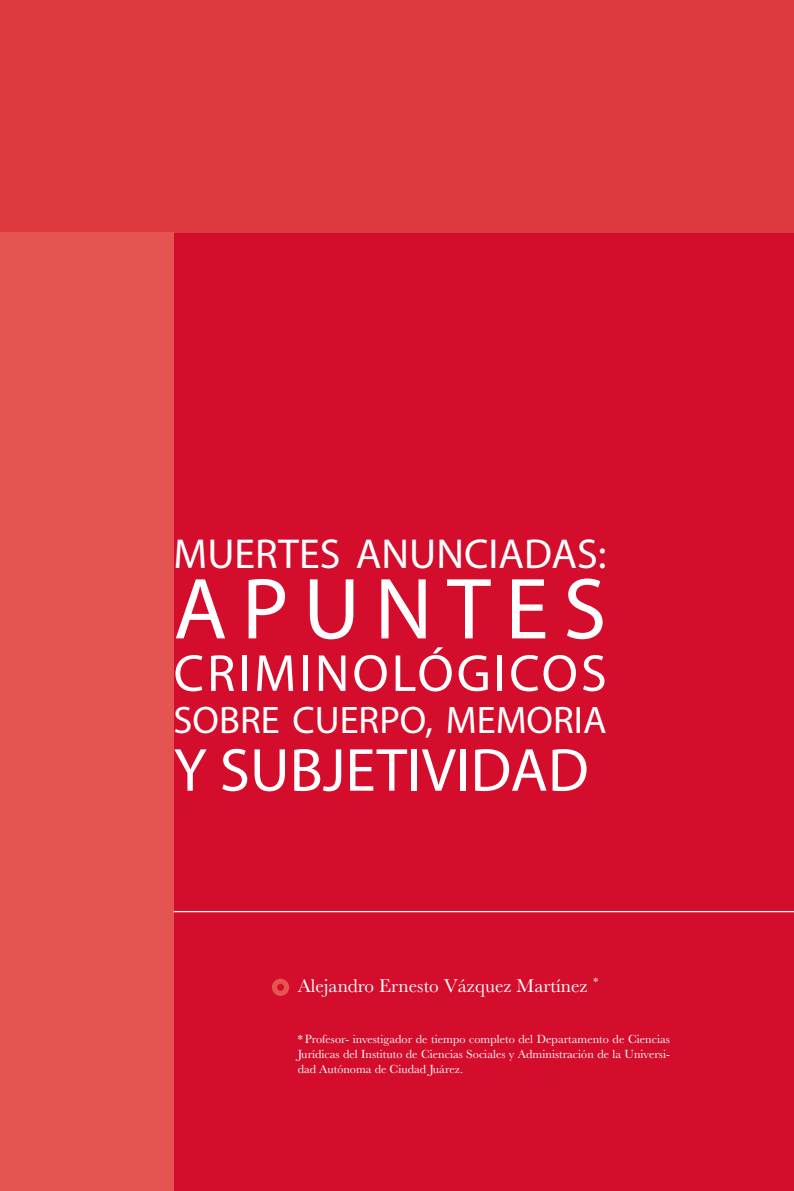
<style>
.page{position:relative;width:794px;height:1191px;background:#fff}
.page>*{position:absolute;margin:0;border:0;box-sizing:border-box;transform-origin:0 0}
.Titulo_Capitulo_OK{font:87.5px "Myriad Pro";letter-spacing:.17em;color:#fff}
.Titulo_Capitulo_OK-2{font:61.25px "Myriad Pro";color:#fff}
.Titulo_Capitulo_OK-3{font:52.5px "Myriad Pro";letter-spacing:.06em;color:#fff}
.Titulo_Capitulo_OK-4{font:42px "Myriad Pro";color:#fff}
.Titulo_Capitulo_OK-5{font:38.5px "Myriad Pro";color:#fff}
.AUTOR_OK{font:19.25px "Baskerville";color:#fff}
.TXT_Footnotes_OK{font:12.25px/14.9px "Baskerville";color:#fff;text-align:justify}
</style>
<div class="page">
<div style="left:25px;top:0;width:769px;height:1191px;background:#d30d2b"></div>
<div style="left:0;top:0;width:794px;height:233px;background:#dc3a3e"></div>
<div style="left:0;top:233px;width:174px;height:958px;background:#e45551"></div>
<hr style="left:174px;top:911px;width:620px;height:1px;background:#fff">
<div style="left:272px;top:978px;width:17px;height:18px;background:#e45551;border-radius:50%"></div>
<div style="left:277px;top:983px;width:7px;height:7px;background:#d30d2b;border-radius:50%"></div>
<p class="Titulo_Capitulo_OK-4" style="left:174px;top:531px;width:434px">MUERTES ANUNCIADAS:</p>
<p class="Titulo_Capitulo_OK" style="left:174px;top:561px;width:434px">APUNTES</p>
<p class="Titulo_Capitulo_OK-3" style="left:174px;top:644px;width:435px">CRIMINOLÓGICOS</p>
<p class="Titulo_Capitulo_OK-5" style="left:174px;top:699px;width:434px">SOBRE CUERPO, MEMORIA</p>
<p class="Titulo_Capitulo_OK-2" style="left:174px;top:736px;width:417px">Y SUBJETIVIDAD</p>
<p class="AUTOR_OK" style="left:298px;top:973px;width:302px">Alejandro Ernesto Vázquez Martínez <sup>*</sup></p>
<p class="TXT_Footnotes_OK" style="left:298px;top:1032px;width:374px">* Profesor- investigador de tiempo completo del Departamento de Ciencias Jurídicas del Instituto de Ciencias Sociales y Administración de la Universi&shy;dad Autónoma de Ciudad Juárez.</p>
</div>
